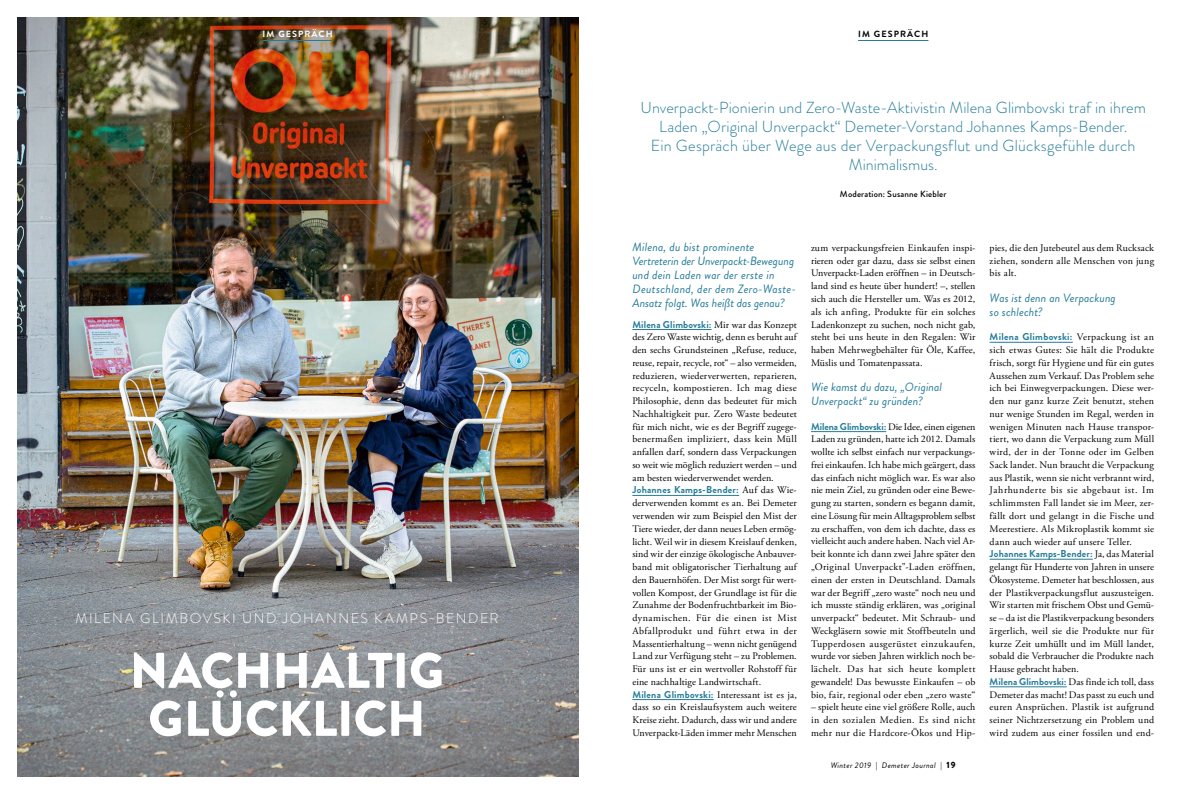
<style>
.page{position:relative;width:1191px;height:794px;background:#fff}
.page>*{position:absolute;margin:0;border:0;box-sizing:border-box;transform-origin:0 0}
.t1{font:900 50px/48px "Brandon Grotesque";letter-spacing:-.005em;color:#fff;text-align:center}
.t2{font:300 16px/19px "Brandon Grotesque";letter-spacing:.005em;color:#257c99;text-align:center}
.t3{font:300 14px "Brandon Grotesque";letter-spacing:.11em;color:#fff}
.t4{font:italic 12px/14px "Brandon Grotesque";letter-spacing:.005em;color:#257c99}
.t5{font:10px/12.8px "Adobe Garamond Pro";letter-spacing:.01em;color:#000;text-align:justify}
.t6{font:700 10px "Brandon Grotesque";letter-spacing:.02em;color:#257c99}
.t7{font:500 9px "Brandon Grotesque";letter-spacing:.02em;color:#000}
.t8{font:700 9px "Brandon Grotesque";letter-spacing:.12em;color:#fff}
.t9{font:700 9px "Brandon Grotesque";letter-spacing:.12em;color:#000}
.t10{font:italic 8px "Brandon Grotesque";letter-spacing:.04em;color:#000}
.s1{font-family:"Adobe Garamond Pro";font-weight:400;color:#000}
.s2{font-family:"Brandon Grotesque";font-weight:700;color:#257c99}
.s3{font-style:normal}
.s4{font-weight:900;font-style:normal;font-size:9px}
</style>
<div class="page">
<img style="left:17px;top:17px;width:561px;height:760px">
<hr style="left:632px;top:329px;width:79px;height:1px;background:#257c99">
<hr style="left:632px;top:495px;width:107px;height:1px;background:#257c99">
<hr style="left:632px;top:699px;width:81px;height:1px;background:#257c99">
<hr style="left:811px;top:431px;width:75px;height:1px;background:#257c99">
<hr style="left:989px;top:342px;width:83px;height:1px;background:#257c99">
<hr style="left:989px;top:559px;width:103px;height:1px;background:#257c99">
<hr style="left:989px;top:686px;width:77px;height:1px;background:#257c99">
<hr style="left:858px;top:40px;width:70px;height:1px;background:#257c99">
<hr style="left:263px;top:40px;width:70px;height:1px;background:#257c99">
<p class="t8" style="left:263px;top:28px;width:72px">IM GESPRÄCH</p>
<p class="t9" style="left:858px;top:28px;width:72px">IM GESPRÄCH</p>
<h3 class="t3" style="left:75px;top:608px;width:425px">MILENA GLIMBOVSKI UND JOHANNES KAMPS-BENDER</h3>
<h1 class="t1" style="left:130px;top:647px;width:316px">NACHHALTIG<br>GLÜCKLICH</h1>
<p class="t2" style="left:640px;top:98px;width:507px">Unverpackt-Pionierin und Zero-Waste-Aktivistin Milena Glimbovski traf in ihrem Laden „Original Unverpackt“ Demeter-Vorstand Johannes Kamps-Bender.<br>Ein Gespräch über Wege aus der Verpackungsflut und Glücksgefühle durch Minimalismus.</p>
<p class="t7" style="left:840px;top:188px;width:108px">Moderation: Susanne Kiebler</p>
<p class="t4" style="left:632px;top:240px;width:163px">Milena, du bist prominente<br>Vertreterin der Unverpackt-Bewegung und dein Laden war der erste in<br>Deutschland, der dem Zero-Waste-<br>Ansatz folgt. Was heißt das genau?</p>
<p class="t6" style="left:632px;top:317px;width:166px">Milena Glimbovski: <span class="s1">Mir war das Konzept</span></p>
<p class="t5" style="left:632px;top:331px;width:166px">des Zero Waste wichtig, denn es beruht auf den sechs Grundsteinen „Refuse, reduce, reuse, repair, recycle, rot“ – also vermeiden, reduzieren, wiederverwerten, reparieren, recyceln, kompostieren. Ich mag diese Philosophie, denn das bedeutet für mich Nachhaltigkeit pur. Zero Waste bedeutet für mich nicht, wie es der Begriff zugege&shy;benermaßen impliziert, dass kein Müll anfallen darf, sondern dass Verpackungen so weit wie möglich reduziert werden – und am besten wiederverwendet werden.</p>
<p class="t6" style="left:632px;top:483px;width:166px">Johannes Kamps-Bender: <span class="s1">Auf das Wie-</span></p>
<p class="t5" style="left:632px;top:497px;width:166px;text-align:left">derverwenden kommt es an. Bei Demeter verwenden wir zum Beispiel den Mist der Tiere wieder, der dann neues Leben ermög&shy;licht. Weil wir in diesem Kreislauf denken, sind wir der einzige ökologische Anbauver&shy;band mit obligatorischer Tierhaltung auf den Bauernhöfen. Der Mist sorgt für wert&shy;vollen Kompost, der Grundlage ist für die Zunahme der Bodenfruchtbarkeit im Bio&shy;dynamischen. Für die einen ist Mist Abfallprodukt und führt etwa in der Massentierhaltung – wenn nicht genügend Land zur Verfügung steht – zu Problemen.<br>Für uns ist er ein wertvoller Rohstoff für eine nachhaltige Landwirtschaft.<br><span class="s2">Milena Glimbovski:</span> Interessant ist es ja, dass so ein Kreislaufsystem auch weitere Kreise zieht. Dadurch, dass wir und andere Unverpackt-Läden immer mehr Menschen</p>
<p class="t5" style="left:811px;top:242px;width:166px">zum verpackungsfreien Einkaufen inspi&shy;rieren oder gar dazu, dass sie selbst einen Unverpackt-Laden eröffnen – in Deutsch&shy;land sind es heute über hundert! –, stellen sich auch die Hersteller um. Was es 2012, als ich anfing, Produkte für ein solches Ladenkonzept zu suchen, noch nicht gab, steht bei uns heute in den Regalen: Wir haben Mehrwegbehälter für Öle, Kaffee, Müslis und Tomatenpassata.</p>
<p class="t4" style="left:811px;top:380px;width:132px">Wie kamst du dazu, „Original<br>Unverpackt“ zu gründen?</p>
<p class="t5" style="left:811px;top:420px;width:166px"><span class="s2">Milena Glimbovski:</span> Die Idee, einen eigenen Laden zu gründen, hatte ich 2012. Damals wollte ich selbst einfach nur verpackungs&shy;frei einkaufen. Ich habe mich geärgert, dass das einfach nicht möglich war. Es war also nie mein Ziel, zu gründen oder eine Bewe&shy;gung zu starten, sondern es begann damit, eine Lösung für mein Alltagsproblem selbst zu erschaffen, von dem ich dachte, dass es vielleicht auch andere haben. Nach viel Ar&shy;beit konnte ich dann zwei Jahre später den „Original Unverpackt"-Laden eröffnen, einen der ersten in Deutschland. Damals war der Begriff „zero waste“ noch neu und ich musste ständig erklären, was „original unverpackt“ bedeutet. Mit Schraub- und Weckgläsern sowie mit Stoffbeuteln und Tupperdosen ausgerüstet einzukaufen, wurde vor sieben Jahren wirklich noch be&shy;lächelt. Das hat sich heute komplett gewandelt! Das bewusste Einkaufen – ob bio, fair, regional oder eben „zero waste“</p>
<p class="t5" style="left:811px;top:701px;width:166px">– spielt heute eine viel größere Rolle, auch in den sozialen Medien. Es sind nicht mehr nur die Hardcore-Ökos und Hip-</p>
<p class="t10" style="left:830px;top:759px;width:126px">Winter 2019 <span class="s3">|</span> Demeter Journal <span class="s3">|</span> <span class="s4">19</span></p>
<p class="t5" style="left:989px;top:242px;width:166px">pies, die den Jutebeutel aus dem Rucksack ziehen, sondern alle Menschen von jung bis alt.</p>
<p class="t4" style="left:989px;top:291px;width:128px">Was ist denn an Verpackung so schlecht?</p>
<p class="t6" style="left:989px;top:330px;width:166px">Milena Glimbovski: <span class="s1">Verpackung ist an</span></p>
<p class="t5" style="left:989px;top:344px;width:166px">sich etwas Gutes: Sie hält die Produkte frisch, sorgt für Hygiene und für ein gutes Aussehen zum Verkauf. Das Problem sehe ich bei Einwegverpackungen. Diese wer&shy;den nur ganz kurze Zeit benutzt, stehen nur wenige Stunden im Regal, werden in wenigen Minuten nach Hause transpor&shy;tiert, wo dann die Verpackung zum Müll wird, der in der Tonne oder im Gelben Sack landet. Nun braucht die Verpackung aus Plastik, wenn sie nicht verbrannt wird, Jahrhunderte bis sie abgebaut ist. Im schlimmsten Fall landet sie im Meer, zer&shy;fällt dort und gelangt in die Fische und Meerestiere. Als Mikroplastik kommt sie dann auch wieder auf unsere Teller.</p>
<p class="t6" style="left:989px;top:547px;width:166px">Johannes Kamps-Bender: <span class="s1">Ja, das Material</span></p>
<p class="t5" style="left:989px;top:561px;width:166px;text-align:left">gelangt für Hunderte von Jahren in unsere Ökosysteme. Demeter hat beschlossen, aus der Plastikverpackungsflut auszusteigen.<br>Wir starten mit frischem Obst und Gemü&shy;se – da ist die Plastikverpackung besonders ärgerlich, weil sie die Produkte nur für kurze Zeit umhüllt und im Müll landet, sobald die Verbraucher die Produkte nach Hause gebracht haben.<br><span class="s2">Milena Glimbovski:</span> Das finde ich toll, dass Demeter das macht! Das passt zu euch und euren Ansprüchen. Plastik ist aufgrund seiner Nichtzersetzung ein Problem und wird zudem aus einer fossilen und end-</p>
</div>
